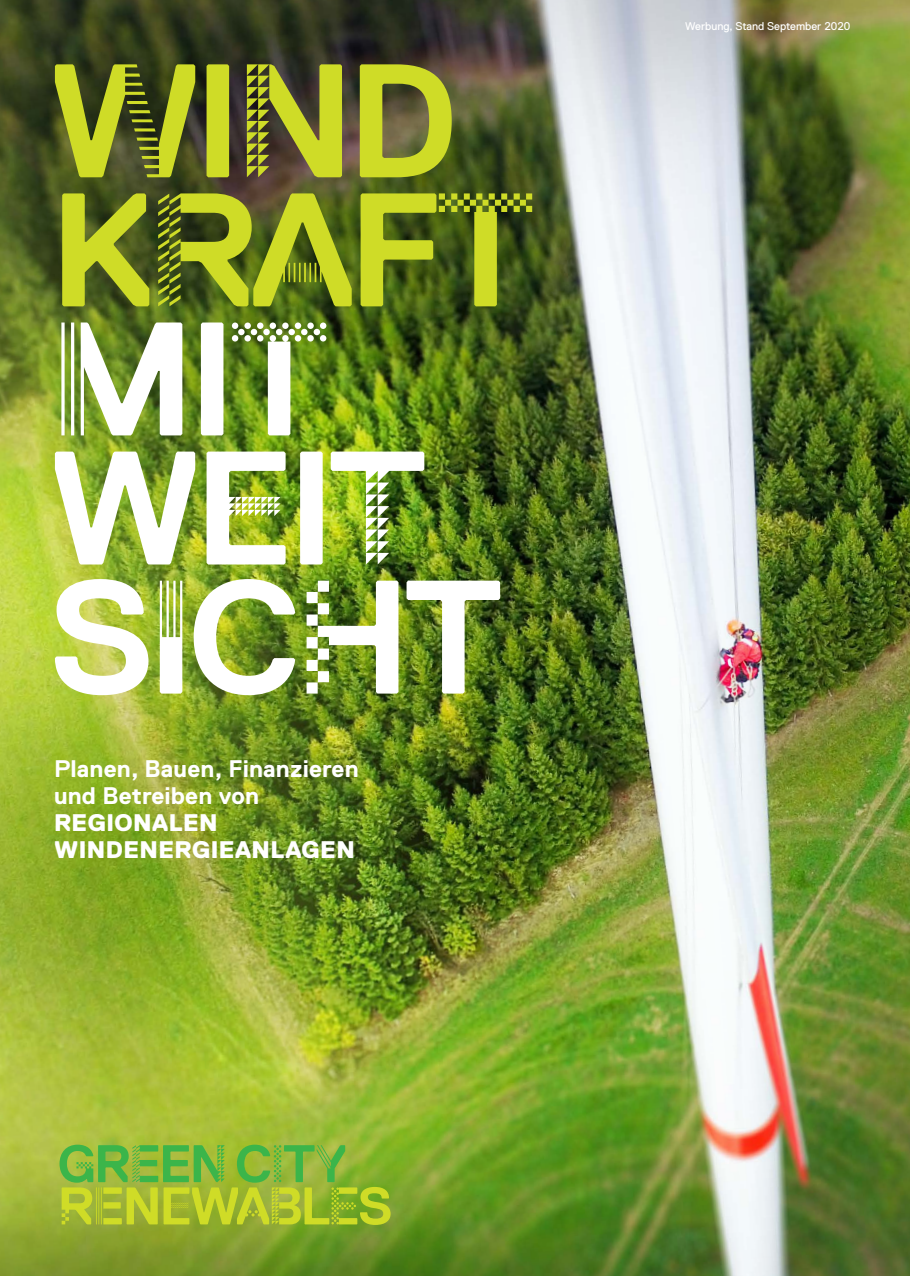
<style>
.page{position:relative;width:910px;height:1276px;background:#fff}
.page>*{position:absolute;margin:0;border:0;box-sizing:border-box;transform-origin:0 0}
.t1{font:161.25px/129px "Green City Replica";letter-spacing:-.05em;color:#fff}
.t2{font:161.25px/129px "Green City Replica";letter-spacing:-.05em;color:#cfdc27}
.t3{font:700 24px/27px "Replica Std";letter-spacing:.01em;color:#fff}
.t4{font:800 24px/27px "Replica Std";letter-spacing:.02em;color:#fff}
.t5{font:11.25px "Replica Std";color:#fff}
</style>
<div class="page">
<img style="left:0;top:0;width:910px;height:1276px">
<svg style="left:60px;top:1144px;width:331px;height:81px"></svg>
<h1 class="t2" style="left:48px;top:58px;width:489px">WIND<br>KRAFT</h1>
<h1 class="t1" style="left:48px;top:316px;width:456px">MIT<br>WEIT<br>SICHT</h1>
<p class="t3" style="left:54px;top:755px;width:306px">Planen, Bauen, Finanzieren und Betreiben von</p>
<p class="t4" style="left:54px;top:809px;width:302px">REGIONALEN<br>WINDENERGIEANLAGEN</p>
<p class="t5" style="left:685px;top:20px;width:167px">Werbung, Stand September 2020</p>
</div>
